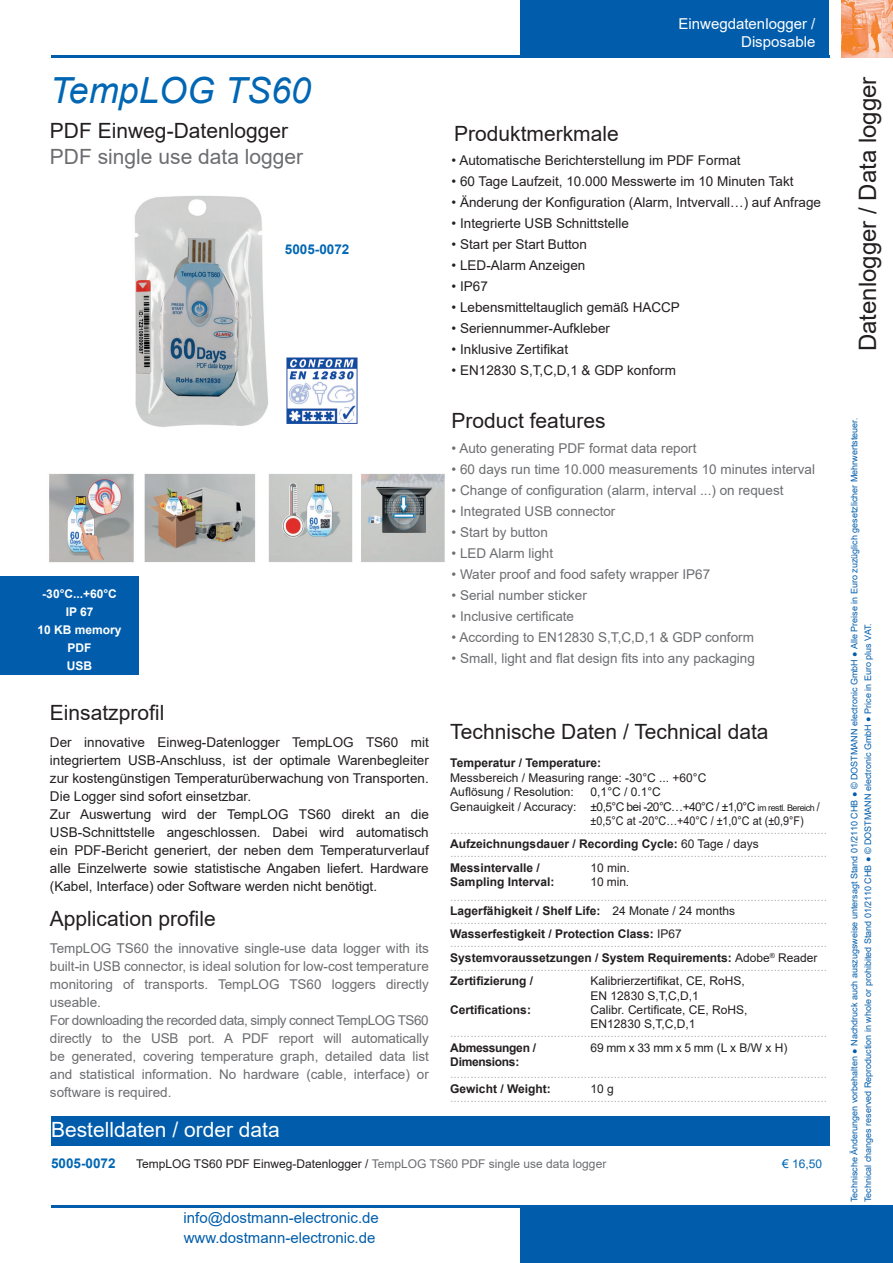
<style>
.page{position:relative;width:893px;height:1263px;background:#fff}
.page>*{position:absolute;margin:0;border:0;box-sizing:border-box;transform-origin:0 0}
.t1{font:italic 36px "Arial";color:#0166b3}
.t2{font:24px "Arial";color:#231f20}
.t3{font:21px "Arial";color:#231f20}
.t4{font:21px "Arial";color:#fff}
.t5{font:21px "Arial";color:#6c6d70}
.t6{font:15px "Arial";color:#015dab}
.t7{font:15px/18px "Minion Pro";color:#fff;text-align:right}
.t8{font:15px/18px "Arial";color:#fff;text-align:right}
.t9{font:13.5px/18px "Arial";color:#231f20}
.t10{font:13.5px/18px "Arial";color:#6c6d70}
.t11{font:700 13.5px "Arial";color:#0166b3}
.t12{font:12px/14.4px "Arial";color:#b2b3b7}
.t13{font:12px/14.4px "Arial";color:#231f20}
.t14{font:700 12px "Arial";color:#231f20}
.t15{font:12px "Arial";color:#231f20;scale:.9 1}
.t16{font:700 12px/18px "Arial";color:#fff;text-align:center}
.t17{font:700 12px "Arial";letter-spacing:-.025em;color:#231f20}
.t18{font:12px "Arial";color:#0166b3}
.t19{font:9px/13.8px "Arial";color:#015dab}
.s1{font-size:9px}
.s2{font-weight:700;color:#231f20}
.s3{color:#231f20}
.s4{color:#6c6d70}
.s5{font-family:"Arial Narrow"}
</style>
<div class="page">
<img style="left:286px;top:357px;width:71px;height:66px">
<div style="left:0;top:576px;width:138px;height:99px;background:#015dab"></div>
<div style="left:51px;top:1116px;width:778px;height:30px;background:#015dab"></div>
<div style="left:520px;top:0;width:309px;height:57px;background:#015dab"></div>
<div style="left:520px;top:1205px;width:373px;height:58px;background:#015dab"></div>
<hr style="left:51px;top:55px;width:778px;height:2px;background:#015dab">
<hr style="left:51px;top:1205px;width:778px;height:3px;background:#015dab">
<img style="left:842px;top:0;width:51px;height:57px">
<img style="left:134px;top:195px;width:135px;height:232px">
<img style="left:49px;top:474px;width:396px;height:89px">
<h1 class="t1" style="left:50px;top:67px;width:262px">TempLOG TS60</h1>
<h3 class="t3" style="left:50px;top:116px;width:240px">PDF Einweg-Datenlogger</h3>
<h3 class="t5" style="left:50px;top:142px;width:255px">PDF single use data logger</h3>
<p class="t16" style="left:38px;top:584px;width:86px">-30°C...+60°C<br>IP 67<br>10 KB memory<br>PDF<br>USB</p>
<p class="t11" style="left:285px;top:240px;width:66px">5005-0072</p>
<h3 class="t3" style="left:50px;top:698px;width:116px">Einsatzprofil</h3>
<p class="t9" style="left:50px;top:733px;width:380px">Der innovative Einweg-Datenlogger TempLOG TS60 mit integriertem USB-Anschluss, ist der optimale Warenbegleiter zur kostengünstigen Temperaturüberwachung von Transporten.<br>Die Logger sind sofort einsetzbar.<br>Zur Auswertung wird der TempLOG TS60 direkt an die USB-Schnittstelle angeschlossen. Dabei wird automatisch ein PDF-Bericht generiert, der neben dem Temperaturverlauf alle Einzelwerte sowie statistische Angaben liefert. Hardware (Kabel, Interface) oder Software werden nicht benötigt.</p>
<h3 class="t3" style="left:50px;top:904px;width:167px">Application profile</h3>
<p class="t10" style="left:50px;top:939px;width:380px">TempLOG TS60 the innovative single-use data logger with its built-in USB connector, is ideal solution for low-cost temperature monitoring of transports. TempLOG TS60 loggers directly useable.<br>For downloading the recorded data, simply connect TempLOG TS60 directly to the USB port. A PDF report will automatically be generated, covering temperature graph, detailed data list and statistical information. No hardware (cable, interface) or software is required.</p>
<h3 class="t3" style="left:454px;top:119px;width:166px">Produktmerkmale</h3>
<p class="t8" style="left:679px;top:15px;width:138px">Einwegdatenlogger /<br>Disposable</p>
<p class="t7" style="left:696px;top:20px;width:124px">Einwegdatenlogger /<br>Disposable</p>
<p class="t9" style="left:452px;top:151px;width:291px">• Automatische Berichterstellung im PDF Format</p>
<p class="t9" style="left:452px;top:172px;width:343px">• 60 Tage Laufzeit, 10.000 Messwerte im 10 Minuten Takt</p>
<p class="t9" style="left:452px;top:193px;width:371px">• Änderung der Konfiguration (Alarm, Intvervall…) auf Anfrage</p>
<p class="t9" style="left:452px;top:214px;width:179px">• Integrierte USB Schnittstelle</p>
<p class="t9" style="left:452px;top:235px;width:137px">• Start per Start Button</p>
<p class="t9" style="left:452px;top:256px;width:135px">• LED-Alarm Anzeigen</p>
<p class="t9" style="left:452px;top:277px;width:38px">• IP67</p>
<p class="t9" style="left:452px;top:298px;width:230px">• Lebensmitteltauglich gemäß HACCP</p>
<p class="t9" style="left:452px;top:319px;width:160px">• Seriennummer-Aufkleber</p>
<p class="t9" style="left:452px;top:341px;width:118px">• Inklusive Zertifikat</p>
<p class="t9" style="left:452px;top:362px;width:226px">• EN12830 S,T,C,D,1 &amp; GDP konform</p>
<h3 class="t3" style="left:452px;top:407px;width:156px">Product features</h3>
<p class="t10" style="left:452px;top:439px;width:246px">• Auto generating PDF format data report</p>
<p class="t10" style="left:452px;top:460px;width:365px">• 60 days run time 10.000 measurements 10 minutes interval</p>
<p class="t10" style="left:452px;top:481px;width:333px">• Change of configuration (alarm, interval ...) on request</p>
<p class="t10" style="left:452px;top:502px;width:165px">• Integrated USB connector</p>
<p class="t10" style="left:452px;top:523px;width:98px">• Start by button</p>
<p class="t10" style="left:452px;top:544px;width:103px">• LED Alarm light</p>
<p class="t10" style="left:452px;top:565px;width:260px">• Water proof and food safety wrapper IP67</p>
<p class="t10" style="left:452px;top:586px;width:137px">• Serial number sticker</p>
<p class="t10" style="left:452px;top:607px;width:124px">• Inclusive certificate</p>
<p class="t10" style="left:452px;top:628px;width:304px">• According to EN12830 S,T,C,D,1 &amp; GDP conform</p>
<p class="t10" style="left:452px;top:649px;width:305px">• Small, light and flat design fits into any packaging</p>
<h3 class="t3" style="left:450px;top:717px;width:320px">Technische Daten / Technical data</h3>
<p class="t14" style="left:450px;top:755px;width:152px">Temperatur / Temperature:</p>
<p class="t13" style="left:450px;top:770px;width:258px">Messbereich / Measuring range: -30°C ... +60°C<br>Auflösung / Resolution:</p>
<p class="t13" style="left:591px;top:785px;width:72px">0,1°C / 0.1°C</p>
<p class="t13" style="left:450px;top:799px;width:371px">Genauigkeit / Accuracy: ±0,5°C bei -20°C…+40°C / ±1,0°C <span class="s1">im restl. Bereich</span> /</p>
<p class="t15" style="left:591px;top:812px;width:238px">±0,5°C at -20°C…+40°C / ±1,0°C at (±0,9°F)</p>
<p class="t12" style="left:450px;top:822px;width:378px">.................................................................................................................<br><span class="s2">Aufzeichnungsdauer / Recording Cycle:</span> <span class="s3">60 Tage / days</span></p>
<p class="t12" style="left:450px;top:846px;width:378px">.................................................................................................................</p>
<p class="t14" style="left:450px;top:859px;width:91px">Messintervalle /</p>
<p class="t13" style="left:591px;top:860px;width:41px">10 min.</p>
<p class="t14" style="left:450px;top:873px;width:106px">Sampling Interval:</p>
<p class="t13" style="left:591px;top:875px;width:40px">10 min.</p>
<p class="t12" style="left:450px;top:889px;width:378px">.................................................................................................................<br><span class="s2">Lagerfähigkeit / Shelf Life:</span> <span class="s3">24 Monate / 24 months</span></p>
<p class="t12" style="left:450px;top:912px;width:378px">.................................................................................................................<br><span class="s2">Wasserfestigkeit / Protection Class:</span> <span class="s3">IP67</span></p>
<p class="t12" style="left:450px;top:936px;width:378px">.................................................................................................................<br><span class="s2">Systemvoraussetzungen / System Requirements:</span> <span class="s3">Adobe</span><sup>®</sup> <span class="s3">Reader</span></p>
<p class="t12" style="left:450px;top:959px;width:378px">.................................................................................................................</p>
<p class="t14" style="left:450px;top:972px;width:84px">Zertifizierung /</p>
<p class="t13" style="left:591px;top:974px;width:156px">Kalibrierzertifikat, CE, RoHS,<br>EN 12830 S,T,C,D,1</p>
<p class="t14" style="left:450px;top:1001px;width:82px">Certifications:</p>
<p class="t13" style="left:591px;top:1002px;width:158px">Calibr. Certificate, CE, RoHS,<br>EN12830 S,T,C,D,1</p>
<p class="t12" style="left:450px;top:1026px;width:378px">.................................................................................................................</p>
<p class="t17" style="left:450px;top:1039px;width:87px">Abmessungen /</p>
<p class="t13" style="left:591px;top:1040px;width:198px">69 mm x 33 mm x 5 mm (L x B/W x H)</p>
<p class="t17" style="left:450px;top:1053px;width:71px">Dimensions:</p>
<p class="t12" style="left:450px;top:1067px;width:378px">.................................................................................................................</p>
<p class="t14" style="left:450px;top:1080px;width:102px">Gewicht / Weight:</p>
<p class="t13" style="left:591px;top:1081px;width:25px">10 g</p>
<p class="t12" style="left:450px;top:1090px;width:378px">.................................................................................................................</p>
<h3 class="t4" style="left:51px;top:1115px;width:230px">Bestelldaten / order data</h3>
<p class="t11" style="left:51px;top:1153px;width:66px">5005-0072</p>
<p class="t13" style="left:136px;top:1156px;width:472px">TempLOG TS60 PDF Einweg-Datenlogger / <span class="s4">TempLOG TS60 PDF single use data logger</span></p>
<p class="t18" style="left:782px;top:1155px;width:42px">€ 16,50</p>
<p class="t6" style="left:184px;top:1207px;width:197px">info@dostmann-electronic.de</p>
<p class="t6" style="left:184px;top:1227px;width:193px">www.dostmann-electronic.de</p>
<h2 class="t2" style="left:851px;top:351px;width:277px;rotate:-90deg">Datenlogger / Data logger</h2>
<p class="t19" style="left:847px;top:1202px;width:786px;rotate:-90deg">Technische Änderungen vorbehalten ● Nachdruck auch auszugsweise untersagt Stand 01/2110 CHB ● © DOSTMANN electronic GmbH ● Alle Preise in Euro zuzüglich gesetzlicher Mehrwertsteuer<span class="s5">.<br></span>Technical changes reserved Reproduction in whole or prohibited Stand 01/2110 CHB ● © DOSTMANN electronic GmbH ● Price in Euro plus VAT.</p>
</div>
